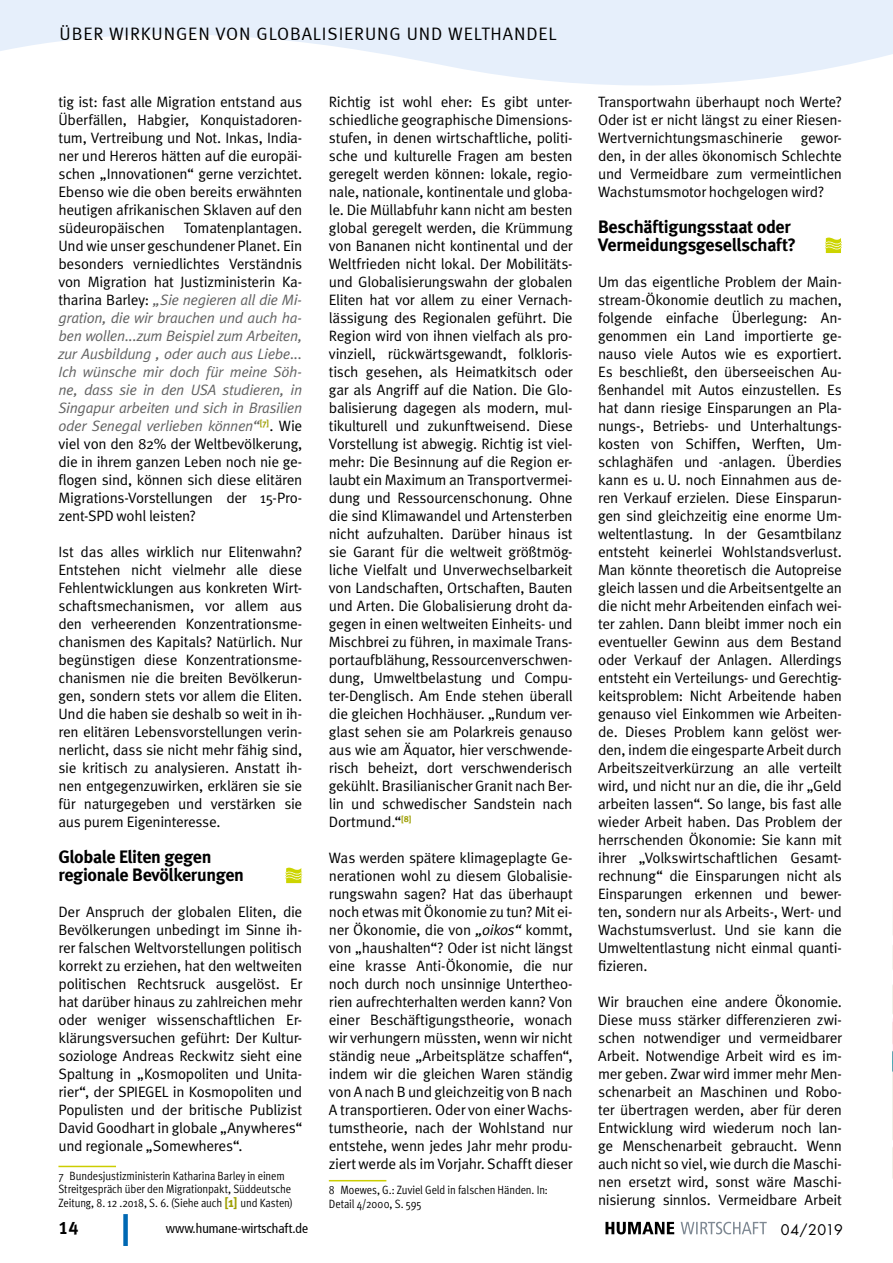
<style>
.page{position:relative;width:893px;height:1263px;background:#fff}
.page>*{position:absolute;margin:0;border:0;box-sizing:border-box;transform-origin:0 0}
.Zwischenüberschrift{font:700 18px/18px "Meta";letter-spacing:-.02em;color:#000}
.t1{font:18px "Meta Normal LF";letter-spacing:.05em;color:#000}
.t2{font:18px "Meta Bold LF";color:#000}
.Fließtext_Meta_Norma{font:15px/18px "Meta Normal";letter-spacing:-.02em;color:#000;text-align:justify}
.t3{font:14.25px "Futura";letter-spacing:.005em;color:#000}
.t4{font:condensed 13.5px "Frutiger 57";color:#000}
.Fußnote_enge_Zeile{font:12px/13.5px "Meta Cond Normal";letter-spacing:-.005em;color:#000}
.s1{font-style:italic;color:#626262}
.s2{font-family:"Meta";font-weight:700;font-size:13.5px;color:#9d9e00}
.s3{font-style:italic}
</style>
<div class="page">
<div style="left:123px;top:1214px;width:5px;height:32px;background:#0068b3"></div>
<svg style="left:605px;top:1222px;width:69px;height:12px"></svg>
<svg style="left:681px;top:1222px;width:86px;height:12px"></svg>
<img style="left:892px;top:920px;width:1px;height:259px">
<svg style="left:285px;top:868px;width:17px;height:15px"></svg>
<hr style="left:58px;top:1166px;width:58px;height:1px;background:#cccd00">
<hr style="left:329px;top:1180px;width:57px;height:1px;background:#cccd00">
<svg style="left:825px;top:238px;width:17px;height:15px"></svg>
<svg style="left:0;top:0;width:893px;height:86px;fill:#e6effb"></svg>
<p class="t1" style="left:60px;top:24px;width:499px">ÜBER WIRKUNGEN VON GLOBALISIERUNG UND WELTHANDEL</p>
<p class="Fließtext_Meta_Norma" style="left:58px;top:93px;width:245px">tig ist: fast alle Migration entstand aus Überfällen, Habgier, Konquistadoren&shy;tum, Vertreibung und Not. Inkas, India&shy;ner und Hereros hätten auf die europäi&shy;schen „Innovationen“ gerne verzichtet.<br>Ebenso wie die oben bereits erwähnten heutigen afrikanischen Sklaven auf den südeuropäischen</p>
<p class="Fließtext_Meta_Norma" style="left:58px;top:219px;width:245px;text-indent:125px">Tomatenplantagen.<br>Und wie unser geschundener Planet. Ein besonders verniedlichtes Verständnis von Migration hat Justizministerin Ka&shy;tharina Barley: <span class="s1">„Sie negieren all die Mi&shy;gration, die wir brauchen und auch ha&shy;ben wollen...zum Beispiel zum Arbeiten, zur Ausbildung , oder auch aus Liebe...<br>Ich wünsche mir doch für meine Söh&shy;ne, dass sie in den USA studieren, in Singapur arbeiten und sich in Brasilien oder Senegal verlieben können“</span><sup>[7]</sup>. Wie viel von den 82% der Weltbevölkerung, die in ihrem ganzen Leben noch nie ge&shy;flogen sind, können sich diese elitären Migrations-Vorstellungen der 15-Pro&shy;zent-SPD wohl leisten?</p>
<p class="Fließtext_Meta_Norma" style="left:58px;top:543px;width:245px">Ist das alles wirklich nur Elitenwahn?<br>Entstehen nicht vielmehr alle diese Fehlentwicklungen aus konkreten Wirt&shy;schaftsmechanismen, vor allem aus den verheerenden Konzentrationsme&shy;chanismen des Kapitals? Natürlich. Nur begünstigen diese Konzentrationsme&shy;chanismen nie die breiten Bevölkerun&shy;gen, sondern stets vor allem die Eliten.<br>Und die haben sie deshalb so weit in ih&shy;ren elitären Lebensvorstellungen verin&shy;nerlicht, dass sie nicht mehr fähig sind, sie kritisch zu analysieren. Anstatt ih&shy;nen entgegenzuwirken, erklären sie sie für naturgegeben und verstärken sie aus purem Eigeninteresse.</p>
<p class="Zwischenüberschrift" style="left:58px;top:848px;width:187px">Globale Eliten gegen regionale Bevölkerungen</p>
<p class="Fließtext_Meta_Norma" style="left:58px;top:903px;width:245px">Der Anspruch der globalen Eliten, die Bevölkerungen unbedingt im Sinne ih&shy;rer falschen Weltvorstellungen politisch korrekt zu erziehen, hat den weltweiten politischen Rechtsruck ausgelöst. Er hat darüber hinaus zu zahlreichen mehr oder weniger wissenschaftlichen Er&shy;klärungsversuchen geführt: Der Kultur&shy;soziologe Andreas Reckwitz sieht eine Spaltung in „Kosmopoliten und Unita&shy;rier“, der SPIEGEL in Kosmopoliten und Populisten und der britische Publizist David Goodhart in globale „Anywheres“ und regionale „Somewheres“.</p>
<p class="Fußnote_enge_Zeile" style="left:58px;top:1169px;width:236px">7 Bundesjustizministerin Katharina Barley in einem<br>Streitgespräch über den Migrationpakt, Süddeutsche<br>Zeitung, 8. 12 .2018, S. 6. (Siehe auch <span class="s2">[1]</span> und Kasten)</p>
<p class="Fließtext_Meta_Norma" style="left:329px;top:93px;width:245px">Richtig ist wohl eher: Es gibt unter&shy;schiedliche geographische Dimensions&shy;stufen, in denen wirtschaftliche, politi&shy;sche und kulturelle Fragen am besten geregelt werden können: lokale, regio&shy;nale, nationale, kontinentale und globa&shy;le. Die Müllabfuhr kann nicht am besten global geregelt werden, die Krümmung von Bananen nicht kontinental und der Weltfrieden nicht lokal. Der Mobilitäts&shy;und Globalisierungswahn der globalen Eliten hat vor allem zu einer Vernach&shy;lässigung des Regionalen geführt. Die Region wird von ihnen vielfach als pro&shy;vinziell, rückwärtsgewandt, folkloris&shy;tisch gesehen, als Heimatkitsch oder gar als Angriff auf die Nation. Die Glo&shy;balisierung dagegen als modern, mul&shy;tikulturell und zukunftweisend. Diese Vorstellung ist abwegig. Richtig ist viel&shy;mehr: Die Besinnung auf die Region er&shy;laubt ein Maximum an Transportvermei&shy;dung und Ressourcenschonung. Ohne die sind Klimawandel und Artensterben nicht aufzuhalten. Darüber hinaus ist sie Garant für die weltweit größtmög&shy;liche Vielfalt und Unverwechselbarkeit von Landschaften, Ortschaften, Bauten und Arten. Die Globalisierung droht da&shy;gegen in einen weltweiten Einheits- und Mischbrei zu führen, in maximale Trans&shy;portaufblähung, Ressourcenverschwen&shy;dung, Umweltbelastung und Compu&shy;ter-Denglisch. Am Ende stehen überall die gleichen Hochhäuser. „Rundum ver&shy;glast sehen sie am Polarkreis genauso aus wie am Äquator, hier verschwende&shy;risch beheizt, dort verschwenderisch gekühlt. Brasilianischer Granit nach Ber&shy;lin und schwedischer Sandstein nach Dortmund.“<sup>[8]</sup></p>
<p class="Fließtext_Meta_Norma" style="left:329px;top:849px;width:245px">Was werden spätere klimageplagte Ge&shy;nerationen wohl zu diesem Globalisie&shy;rungswahn sagen? Hat das überhaupt noch etwas mit Ökonomie zu tun? Mit ei&shy;ner Ökonomie, die von <span class="s3">„oikos“</span> kommt, von „haushalten“? Oder ist nicht längst eine krasse Anti-Ökonomie, die nur noch durch noch unsinnige Untertheo&shy;rien aufrechterhalten werden kann? Von einer Beschäftigungstheorie, wonach wir verhungern müssten, wenn wir nicht ständig neue „Arbeitsplätze schaffen“, indem wir die gleichen Waren ständig von A nach B und gleichzeitig von B nach A transportieren. Oder von einer Wachs&shy;tumstheorie, nach der Wohlstand nur entstehe, wenn jedes Jahr mehr produ&shy;ziert werde als im Vorjahr. Schafft dieser</p>
<p class="Fußnote_enge_Zeile" style="left:329px;top:1183px;width:220px">8 Moewes, G.: Zuviel Geld in falschen Händen. In:<br>Detail 4/2000, S. 595</p>
<p class="Fließtext_Meta_Norma" style="left:598px;top:93px;width:245px">Transportwahn überhaupt noch Werte?<br>Oder ist er nicht längst zu einer Riesen-Wertvernichtungsmaschinerie gewor&shy;den, in der alles ökonomisch Schlechte und Vermeidbare zum vermeintlichen Wachstumsmotor hochgelogen wird?</p>
<p class="Zwischenüberschrift" style="left:598px;top:218px;width:199px">Beschäftigungsstaat oder<br>Vermeidungsgesellschaft?</p>
<p class="Fließtext_Meta_Norma" style="left:598px;top:273px;width:245px">Um das eigentliche Problem der Main&shy;stream-Ökonomie deutlich zu machen, folgende einfache Überlegung: An&shy;genommen ein Land importierte ge&shy;nauso viele Autos wie es exportiert.<br>Es beschließt, den überseeischen Au&shy;ßenhandel mit Autos einzustellen. Es hat dann riesige Einsparungen an Pla&shy;nungs-, Betriebs- und Unterhaltungs&shy;kosten von Schiffen, Werften, Um&shy;schlaghäfen und -anlagen. Überdies kann es u. U. noch Einnahmen aus de&shy;ren Verkauf erzielen. Diese Einsparun&shy;gen sind gleichzeitig eine enorme Um&shy;weltentlastung. In der Gesamtbilanz entsteht keinerlei Wohlstandsverlust.<br>Man könnte theoretisch die Autopreise gleich lassen und die Arbeitsentgelte an die nicht mehr Arbeitenden einfach wei&shy;ter zahlen. Dann bleibt immer noch ein eventueller Gewinn aus dem Bestand oder Verkauf der Anlagen. Allerdings entsteht ein Verteilungs- und Gerechtig&shy;keitsproblem: Nicht Arbeitende haben genauso viel Einkommen wie Arbeiten&shy;de. Dieses Problem kann gelöst wer&shy;den, indem die eingesparte Arbeit durch Arbeitszeitverkürzung an alle verteilt wird, und nicht nur an die, die ihr „Geld arbeiten lassen“. So lange, bis fast alle wieder Arbeit haben. Das Problem der herrschenden Ökonomie: Sie kann mit ihrer „Volkswirtschaftlichen Gesamt&shy;rechnung“ die Einsparungen nicht als Einsparungen erkennen und bewer&shy;ten, sondern nur als Arbeits-, Wert- und Wachstumsverlust. Und sie kann die Umweltentlastung nicht einmal quanti&shy;fizieren.</p>
<p class="Fließtext_Meta_Norma" style="left:598px;top:993px;width:245px">Wir brauchen eine andere Ökonomie.<br>Diese muss stärker differenzieren zwi&shy;schen notwendiger und vermeidbarer Arbeit. Notwendige Arbeit wird es im&shy;mer geben. Zwar wird immer mehr Men&shy;schenarbeit an Maschinen und Robo&shy;ter übertragen werden, aber für deren Entwicklung wird wiederum noch lan&shy;ge Menschenarbeit gebraucht. Wenn auch nicht so viel, wie durch die Maschi&shy;nen ersetzt wird, sonst wäre Maschi&shy;nisierung sinnlos. Vermeidbare Arbeit</p>
<p class="t2" style="left:58px;top:1217px;width:22px">14</p>
<p class="t4" style="left:166px;top:1220px;width:144px">www.humane-wirtschaft.de</p>
<p class="t3" style="left:781px;top:1220px;width:64px">04/2019</p>
</div>
